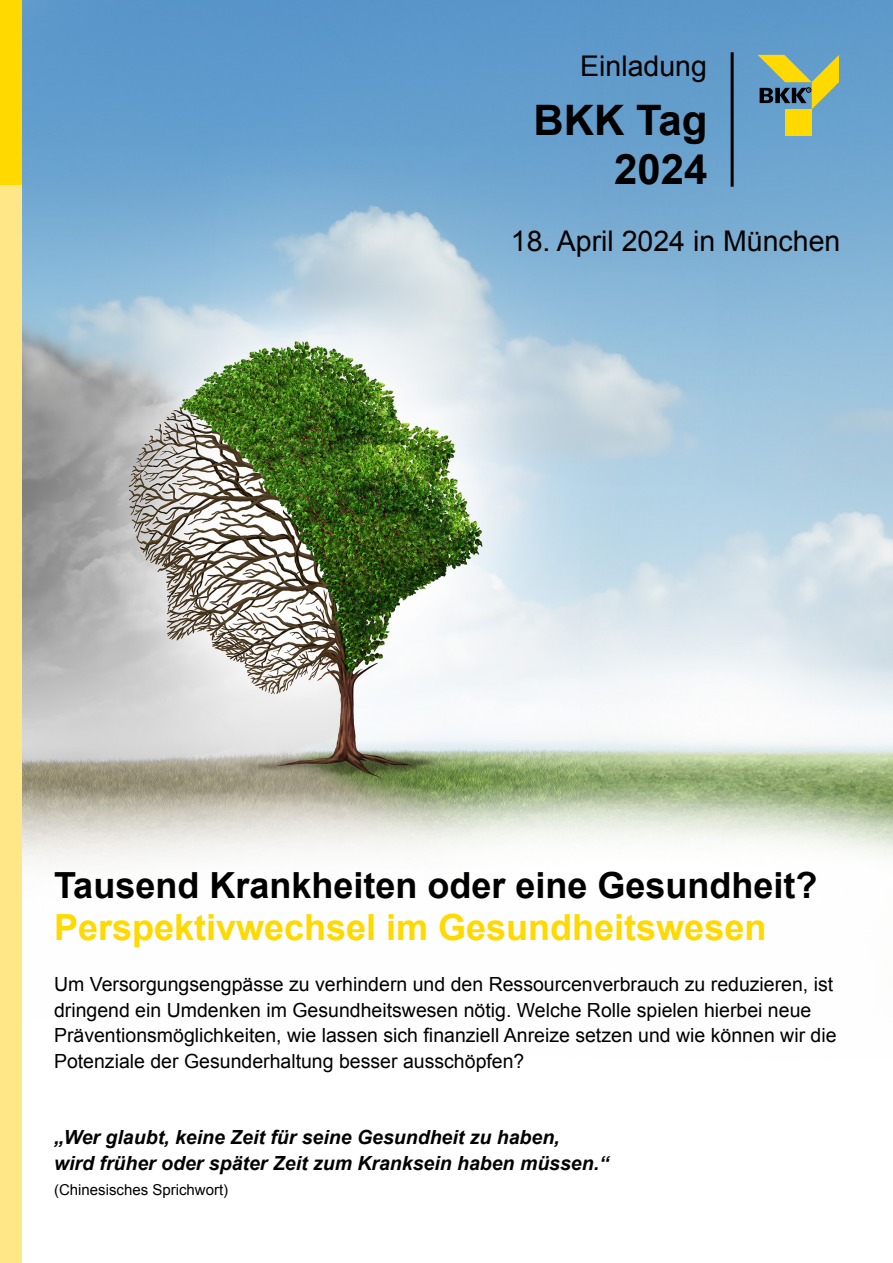
<style>
.page{position:relative;width:893px;height:1263px;background:#fff}
.page>*{position:absolute;margin:0;border:0;box-sizing:border-box;transform-origin:0 0}
.t1{font:700 42px/49.5px "Arial";color:#000;text-align:right}
.t2{font:700 36px "Arial";color:#000}
.t3{font:700 36px "Arial";color:#ffd900}
.t4{font:28.5px "Arial";color:#000}
.t5{font:19.5px/25.5px "Arial";color:#000}
.t6{font:italic 700 19.5px/25.5px "Arial";color:#000}
.t7{font:15px "Arial";color:#000}
</style>
<div class="page">
<img style="left:21px;top:0;width:872px;height:1263px">
<hr style="left:731px;top:52px;width:3px;height:135px;background:#000">
<svg style="left:758px;top:55px;width:81px;height:54px"></svg>
<div style="left:785px;top:109px;width:27px;height:27px;background:#ffd900"></div>
<div style="left:0;top:136px;width:21px;height:1127px;background:#ffe687"></div>
<div style="left:0;top:0;width:21px;height:184px;background:#ffd900"></div>
<h3 class="t4" style="left:580px;top:48px;width:128px">Einladung</h3>
<h1 class="t1" style="left:533px;top:96px;width:176px">BKK Tag<br>2024</h1>
<h3 class="t4" style="left:511px;top:222px;width:331px">18. April 2024 in München</h3>
<h2 class="t2" style="left:54px;top:862px;width:765px">Tausend Krankheiten oder eine Gesundheit?</h2>
<h2 class="t3" style="left:54px;top:904px;width:714px">Perspektivwechsel im Gesundheitswesen</h2>
<p class="t5" style="left:54px;top:971px;width:784px">Um Versorgungsengpässe zu verhindern und den Ressourcenverbrauch zu reduzieren, ist dringend ein Umdenken im Gesundheitswesen nötig. Welche Rolle spielen hierbei neue Präventionsmöglichkeiten, wie lassen sich finanziell Anreize setzen und wie können wir die Potenziale der Gesunderhaltung besser ausschöpfen?</p>
<p class="t6" style="left:54px;top:1125px;width:556px">„Wer glaubt, keine Zeit für seine Gesundheit zu haben,<br>wird früher oder später Zeit zum Kranksein haben müssen.“</p>
<p class="t7" style="left:54px;top:1180px;width:176px">(Chinesisches Sprichwort)</p>
</div>
